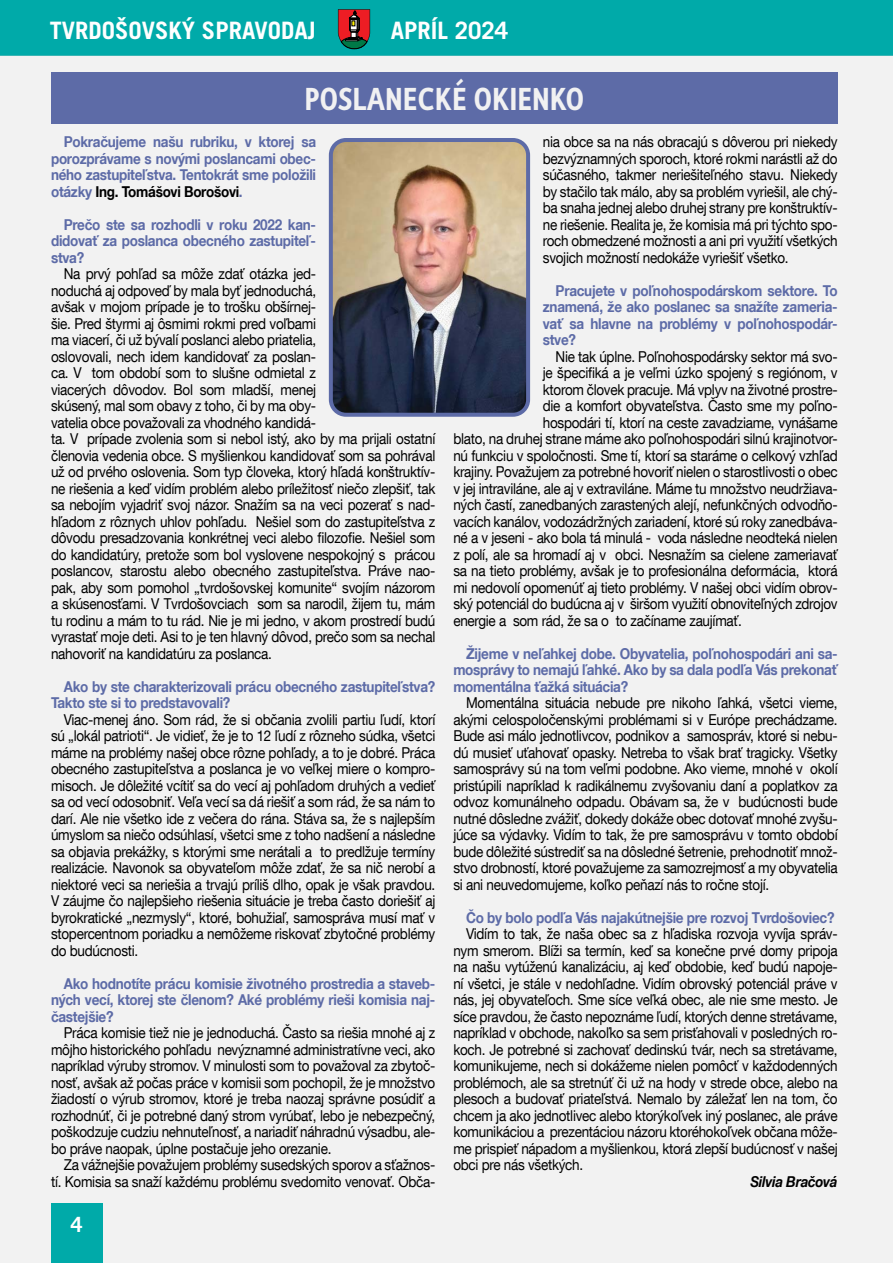
<style>
.page{position:relative;width:893px;height:1263px;background:#fff}
.page>*{position:absolute;margin:0;border:0;box-sizing:border-box;transform-origin:0 0}
.t1{font:700 31.5px "Alber";color:#f1f1f2;scale:.9 1}
.t2{font:700 24px "Trade Gothic LT Com";color:#fff}
.t3{font:700 21px "Trade Gothic LT Com";color:#fff}
.t4{font:15px/16.5px "Helvetica Neue LT Com";letter-spacing:-.02em;color:#000;text-align:justify;scale:.9 1}
.t5{font:700 15px/16.5px "Helvetica Neue LT Com";letter-spacing:-.02em;color:#5d6ba7;text-align:justify;scale:.9 1}
.t6{font:italic 700 15px "Helvetica Neue LT Com";letter-spacing:-.02em;color:#000;scale:.9 1}
.s1{color:#000}
</style>
<div class="page">
<div style="left:0;top:0;width:893px;height:55px;background:#00aaa9"></div>
<svg style="left:338px;top:9px;width:32px;height:40px"></svg>
<div style="left:0;top:55px;width:893px;height:1208px;background:#f2f2f2"></div>
<div style="left:51px;top:72px;width:787px;height:51px;background:#5d6ba7"></div>
<img style="left:334px;top:143px;width:191px;height:269px">
<div style="left:329px;top:138px;width:201px;height:279px;border:4px solid #5d6ba7;border-radius:15px"></div>
<div style="left:51px;top:1203px;width:51px;height:60px;background:#00aaa9"></div>
<h2 class="t2" style="left:50px;top:16px;width:267px">TVRDOŠOVSKÝ SPRAVODAJ</h2>
<h2 class="t2" style="left:391px;top:16px;width:119px">APRÍL 2024</h2>
<h1 class="t1" style="left:305px;top:79px;width:312px">POSLANECKÉ OKIENKO</h1>
<p class="t5" style="left:51px;top:133px;width:296px;text-indent:13px">Pokračujeme našu rubriku, v ktorej sa porozprávame s novými poslancami obec&shy;ného zastupiteľstva. Tentokrát sme položili otázky <span class="s1">Ing. Tomášovi Borošovi</span>.</p>
<p class="t5" style="left:51px;top:216px;width:296px;text-indent:13px">Prečo ste sa rozhodli v roku 2022 kan&shy;didovať za poslanca obecného zastupiteľ&shy;stva?</p>
<p class="t4" style="left:51px;top:265px;width:429px;text-align:left;text-indent:13px">Na prvý pohľad sa môže zdať otázka jed-<br>noduchá aj odpoveď by mala byť jednoduchá,<br>avšak v mojom prípade je to trošku obšírnej-<br>šie. Pred štyrmi aj ôsmimi rokmi pred voľbami<br>ma viacerí, či už bývalí poslanci alebo priatelia,<br>oslovovali, nech idem kandidovať za poslan-<br>ca. V tom období som to slušne odmietal z<br>viacerých dôvodov. Bol som mladší, menej<br>skúsený, mal som obavy z toho, či by ma oby-<br>vatelia obce považovali za vhodného kandidá-<br>ta. V prípade zvolenia som si nebol istý, ako by ma prijali ostatní členovia vedenia obce. S myšlienkou kandidovať som sa pohrával už od prvého oslovenia. Som typ človeka, ktorý hľadá konštruktív&shy;ne riešenia a keď vidím problém alebo príležitosť niečo zlepšiť, tak sa nebojím vyjadriť svoj názor. Snažím sa na veci pozerať s nad&shy;hľadom z rôznych uhlov pohľadu. Nešiel som do zastupiteľstva z dôvodu presadzovania konkrétnej veci alebo filozofie. Nešiel som do kandidatúry, pretože som bol vyslovene nespokojný s prácou poslancov, starostu alebo obecného zastupiteľstva. Práve nao&shy;pak, aby som pomohol „tvrdošovskej komunite“ svojím názorom a skúsenosťami. V Tvrdošovciach som sa narodil, žijem tu, mám tu rodinu a mám to tu rád. Nie je mi jedno, v akom prostredí budú vyrastať moje deti. Asi to je ten hlavný dôvod, prečo som sa nechal nahovoriť na kandidatúru za poslanca.</p>
<p class="t5" style="left:51px;top:678px;width:429px;text-indent:13px">Ako by ste charakterizovali prácu obecného zastupiteľstva?<br>Takto ste si to predstavovali?</p>
<p class="t4" style="left:51px;top:711px;width:429px;text-indent:13px">Viac-menej áno. Som rád, že si občania zvolili partiu ľudí, ktorí sú „lokál patrioti“. Je vidieť, že je to 12 ľudí z rôzneho súdka, všetci máme na problémy našej obce rôzne pohľady, a to je dobré. Práca obecného zastupiteľstva a poslanca je vo veľkej miere o kompro&shy;misoch. Je dôležité vcítiť sa do vecí aj pohľadom druhých a vedieť sa od vecí odosobniť. Veľa vecí sa dá riešiť a som rád, že sa nám to darí. Ale nie všetko ide z večera do rána. Stáva sa, že s najlepším úmyslom sa niečo odsúhlasí, všetci sme z toho nadšení a následne sa objavia prekážky, s ktorými sme nerátali a to predlžuje termíny realizácie. Navonok sa obyvateľom môže zdať, že sa nič nerobí a niektoré veci sa neriešia a trvajú príliš dlho, opak je však pravdou.<br>V záujme čo najlepšieho riešenia situácie je treba často doriešiť aj byrokratické „nezmysly“, ktoré, bohužiaľ, samospráva musí mať v stopercentnom poriadku a nemôžeme riskovať zbytočné problémy do budúcnosti.</p>
<p class="t5" style="left:51px;top:975px;width:429px;text-indent:13px">Ako hodnotíte prácu komisie životného prostredia a staveb&shy;ných vecí, ktorej ste členom? Aké problémy rieši komisia naj&shy;častejšie?</p>
<p class="t4" style="left:51px;top:1024px;width:429px;text-indent:13px">Práca komisie tiež nie je jednoduchá. Často sa riešia mnohé aj z môjho historického pohľadu nevýznamné administratívne veci, ako napríklad výruby stromov. V minulosti som to považoval za zbytoč&shy;nosť, avšak až počas práce v komisii som pochopil, že je množstvo žiadostí o výrub stromov, ktoré je treba naozaj správne posúdiť a rozhodnúť, či je potrebné daný strom vyrúbať, lebo je nebezpečný, poškodzuje cudziu nehnuteľnosť, a nariadiť náhradnú výsadbu, ale&shy;bo práve naopak, úplne postačuje jeho orezanie.</p>
<p class="t4" style="left:51px;top:1156px;width:429px;text-align:right">Za vážnejšie považujem problémy susedských sporov a sťažnos&shy;tí. Komisia sa snaží každému problému svedomito venovať. Obča-</p>
<h3 class="t3" style="left:71px;top:1212px;width:13px">4</h3>
<p class="t4" style="left:543px;top:133px;width:329px">nia obce sa na nás obracajú s dôverou pri niekedy bezvýznamných sporoch, ktoré rokmi narástli až do súčasného, takmer neriešiteľného stavu. Niekedy by stačilo tak málo, aby sa problém vyriešil, ale chý&shy;ba snaha jednej alebo druhej strany pre konštruktív&shy;ne riešenie. Realita je, že komisia má pri týchto spo&shy;roch obmedzené možnosti a ani pri využití všetkých svojich možností nedokáže vyriešiť všetko.</p>
<p class="t5" style="left:543px;top:282px;width:329px;text-indent:13px">Pracujete v poľnohospodárskom sektore. To znamená, že ako poslanec sa snažíte zameria&shy;vať sa hlavne na problémy v poľnohospodár&shy;stve?</p>
<p class="t4" style="left:556px;top:348px;width:315px">Nie tak úplne. Poľnohospodársky sektor má svo-</p>
<p class="t4" style="left:543px;top:364px;width:329px">je špecifiká a je veľmi úzko spojený s regiónom, v</p>
<p class="t4" style="left:543px;top:381px;width:329px">ktorom človek pracuje. Má vplyv na životné prostre-</p>
<p class="t4" style="left:543px;top:397px;width:329px">die a komfort obyvateľstva. Často sme my poľno-</p>
<p class="t4" style="left:543px;top:414px;width:329px">hospodári tí, ktorí na ceste zavadziame, vynášame</p>
<p class="t4" style="left:453px;top:430px;width:429px">blato, na druhej strane máme ako poľnohospodári silnú krajinotvor-</p>
<p class="t4" style="left:453px;top:447px;width:429px">nú funkciu v spoločnosti. Sme tí, ktorí sa staráme o celkový vzhľad</p>
<p class="t4" style="left:453px;top:463px;width:429px">krajiny. Považujem za potrebné hovoriť nielen o starostlivosti o obec</p>
<p class="t4" style="left:453px;top:480px;width:429px">v jej intraviláne, ale aj v extraviláne. Máme tu množstvo neudržiava-</p>
<p class="t4" style="left:453px;top:496px;width:429px">ných častí, zanedbaných zarastených alejí, nefunkčných odvodňo-</p>
<p class="t4" style="left:453px;top:513px;width:429px">vacích kanálov, vodozádržných zariadení, ktoré sú roky zanedbáva-</p>
<p class="t4" style="left:453px;top:529px;width:429px">né a v jeseni - ako bola tá minulá - voda následne neodteká nielen</p>
<p class="t4" style="left:453px;top:546px;width:429px">z polí, ale sa hromadí aj v obci. Nesnažím sa cielene zameriavať</p>
<p class="t4" style="left:453px;top:562px;width:429px">sa na tieto problémy, avšak je to profesionálna deformácia, ktorá</p>
<p class="t4" style="left:453px;top:579px;width:429px">mi nedovolí opomenúť aj tieto problémy. V našej obci vidím obrov-</p>
<p class="t4" style="left:453px;top:595px;width:429px">ský potenciál do budúcna aj v širšom využití obnoviteľných zdrojov</p>
<p class="t4" style="left:453px;top:612px;width:322px">energie a som rád, že sa o to začíname zaujímať.</p>
<p class="t5" style="left:453px;top:645px;width:429px;text-indent:13px">Žijeme v neľahkej dobe. Obyvatelia, poľnohospodári ani sa&shy;mosprávy to nemajú ľahké. Ako by sa dala podľa Vás prekonať momentálna ťažká situácia?</p>
<p class="t4" style="left:453px;top:694px;width:429px;text-indent:13px">Momentálna situácia nebude pre nikoho ľahká, všetci vieme, akými celospoločenskými problémami si v Európe prechádzame.<br>Bude asi málo jednotlivcov, podnikov a samospráv, ktoré si nebu&shy;dú musieť uťahovať opasky. Netreba to však brať tragicky. Všetky samosprávy sú na tom veľmi podobne. Ako vieme, mnohé v okolí pristúpili napríklad k radikálnemu zvyšovaniu daní a poplatkov za odvoz komunálneho odpadu. Obávam sa, že v budúcnosti bude nutné dôsledne zvážiť, dokedy dokáže obec dotovať mnohé zvyšu&shy;júce sa výdavky. Vidím to tak, že pre samosprávu v tomto období bude dôležité sústrediť sa na dôsledné šetrenie, prehodnotiť množ&shy;stvo drobností, ktoré považujeme za samozrejmosť a my obyvatelia si ani neuvedomujeme, koľko peňazí nás to ročne stojí.</p>
<p class="t5" style="left:466px;top:909px;width:411px">Čo by bolo podľa Vás najakútnejšie pre rozvoj Tvrdošoviec?</p>
<p class="t4" style="left:453px;top:925px;width:429px;text-indent:13px">Vidím to tak, že naša obec sa z hľadiska rozvoja vyvíja správ&shy;nym smerom. Blíži sa termín, keď sa konečne prvé domy pripoja na našu vytúženú kanalizáciu, aj keď obdobie, keď budú napoje&shy;ní všetci, je stále v nedohľadne. Vidím obrovský potenciál práve v nás, jej obyvateľoch. Sme síce veľká obec, ale nie sme mesto. Je síce pravdou, že často nepoznáme ľudí, ktorých denne stretávame, napríklad v obchode, nakoľko sa sem prisťahovali v posledných ro&shy;koch. Je potrebné si zachovať dedinskú tvár, nech sa stretávame, komunikujeme, nech si dokážeme nielen pomôcť v každodenných problémoch, ale sa stretnúť či už na hody v strede obce, alebo na plesoch a budovať priateľstvá. Nemalo by záležať len na tom, čo chcem ja ako jednotlivec alebo ktorýkoľvek iný poslanec, ale práve komunikáciou a prezentáciou názoru ktoréhokoľvek občana môže&shy;me prispieť nápadom a myšlienkou, ktorá zlepší budúcnosť v našej obci pre nás všetkých.</p>
<p class="t6" style="left:750px;top:1172px;width:98px">Silvia Bračová</p>
</div>
